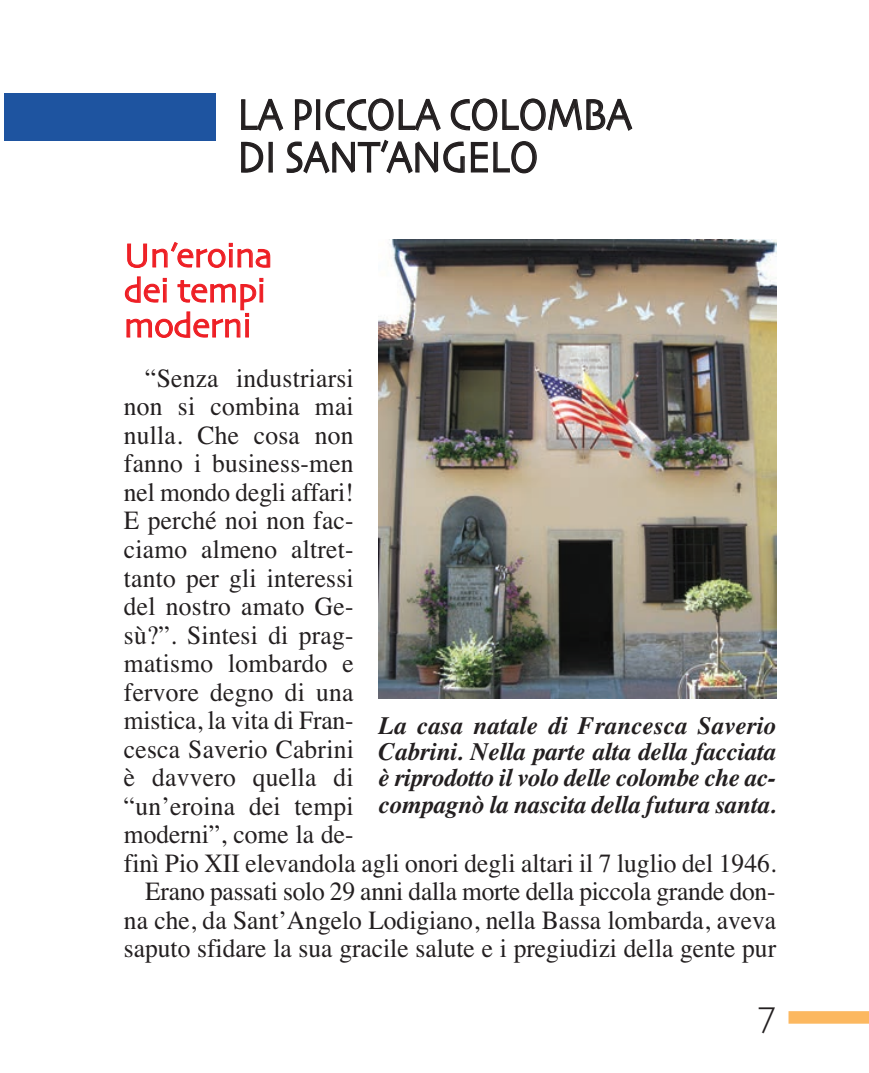
<style>
.page{position:relative;width:869px;height:1073px;background:#fff}
.page>*{position:absolute;margin:0;border:0;box-sizing:border-box;transform-origin:0 0}
.t1{font:45px/42.5px "Skia";letter-spacing:-.015em;color:#231f20;scale:.85 1}
.t2{font:300 37.5px "Gill Sans";color:#231f20}
.t3{font:35px/35px "Skia";letter-spacing:-.015em;color:#ee1e24}
.t4{font:26.25px "Times";color:#231f20}
.t5{font:italic 700 25px/26.2px "Times";letter-spacing:-.005em;color:#231f20;text-align:justify}
</style>
<div class="page">
<div style="left:5px;top:94px;width:211px;height:47px;background:#1e54a0"></div>
<div style="left:788px;top:1010px;width:81px;height:13px;background:#fcb860"></div>
<svg style="left:127px;top:242px;width:144px;height:26px"></svg>
<svg style="left:124px;top:276px;width:140px;height:62px"></svg>
<svg style="left:241px;top:98px;width:43px;height:33px"></svg>
<svg style="left:294px;top:98px;width:147px;height:33px"></svg>
<svg style="left:450px;top:98px;width:183px;height:33px"></svg>
<svg style="left:241px;top:141px;width:32px;height:32px"></svg>
<svg style="left:286px;top:139px;width:251px;height:35px"></svg>
<img style="left:379px;top:240px;width:397px;height:458px">
<h1 class="t1" style="left:237px;top:97px;width:465px">LA PICCOLA COLOMBA<br>DI SANT’ANGELO</h1>
<h3 class="t3" style="left:124px;top:241px;width:150px">Un’eroina dei tempi moderni</h3>
<p class="t4" style="left:145px;top:368px;width:210px">“Senza industriarsi</p>
<p class="t4" style="left:124px;top:397px;width:231px">non si combina mai</p>
<p class="t4" style="left:124px;top:425px;width:231px">nulla. Che cosa non</p>
<p class="t4" style="left:124px;top:454px;width:231px">fanno i business-men</p>
<p class="t4" style="left:124px;top:482px;width:231px">nel mondo degli affari!</p>
<p class="t4" style="left:124px;top:511px;width:231px">E perché noi non fac-</p>
<p class="t4" style="left:124px;top:539px;width:231px">ciamo almeno altret-</p>
<p class="t4" style="left:124px;top:568px;width:231px">tanto per gli interessi</p>
<p class="t4" style="left:124px;top:596px;width:231px">del nostro amato Ge-</p>
<p class="t4" style="left:124px;top:625px;width:231px">sù?”. Sintesi di prag-</p>
<p class="t4" style="left:124px;top:653px;width:231px">matismo lombardo e</p>
<p class="t4" style="left:124px;top:682px;width:231px">fervore degno di una</p>
<p class="t4" style="left:124px;top:710px;width:231px">mistica, la vita di Fran-</p>
<p class="t4" style="left:124px;top:739px;width:231px">cesca Saverio Cabrini</p>
<p class="t4" style="left:124px;top:767px;width:231px">è davvero quella di</p>
<p class="t4" style="left:124px;top:796px;width:231px">“un’eroina dei tempi</p>
<p class="t4" style="left:124px;top:824px;width:231px">moderni”, come la de-</p>
<p class="t4" style="left:124px;top:853px;width:654px">finì Pio XII elevandola agli onori degli altari il 7 luglio del 1946.</p>
<p class="t4" style="left:145px;top:881px;width:632px">Erano passati solo 29 anni dalla morte della piccola grande don-</p>
<p class="t4" style="left:124px;top:910px;width:654px">na che, da Sant’Angelo Lodigiano, nella Bassa lombarda, aveva</p>
<p class="t4" style="left:124px;top:938px;width:654px">saputo sfidare la sua gracile salute e i pregiudizi della gente pur</p>
<p class="t5" style="left:379px;top:714px;width:399px">La casa natale di Francesca Saverio Cabrini. Nella parte alta della facciata è riprodotto il volo delle colombe che ac&shy;compagnò la nascita della futura santa.</p>
<h2 class="t2" style="left:758px;top:999px;width:20px">7</h2>
</div>
